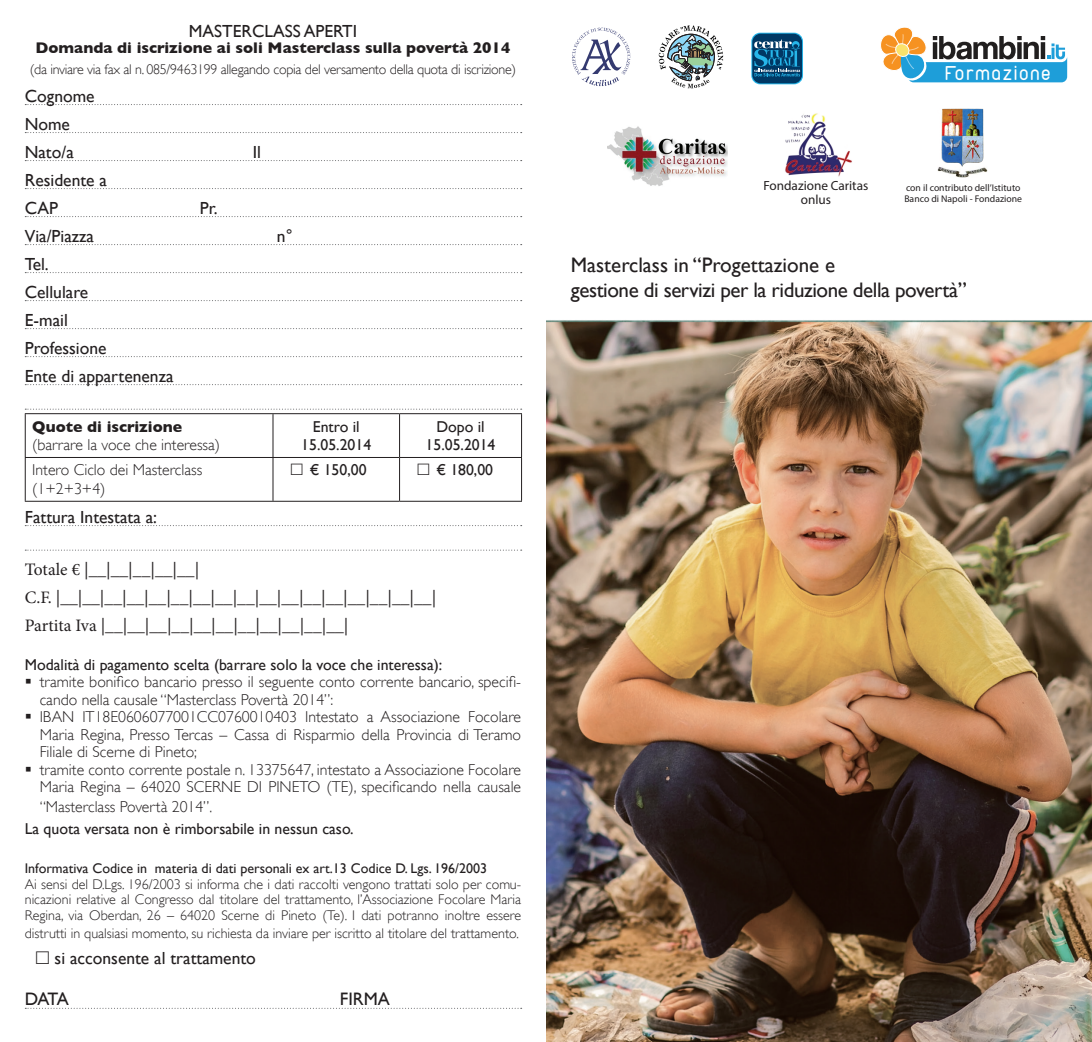
<style>
.page{position:relative;width:1092px;height:1042px;background:#fff}
.page>*{position:absolute;margin:0;border:0;box-sizing:border-box;transform-origin:0 0}
.t1{font:21.18px "Duepuntozero";letter-spacing:.1em;color:#fff}
.Testo_Base{font:21px/25.2px "Gill Sans";letter-spacing:-.02em;color:#231f20}
.Form_Modulo{font:18.03px "Gill Sans";color:#231f20}
.Form_Modulo-2{font:17.5px "Gill Sans";color:#231f20}
.t2{font:17.5px "Minion Pro";color:#231f20}
.Testo{font:17.5px "Gill Sans";color:#231f20}
.Testo_Base-2{font:300 15.75px/17.5px "Gill Sans";color:#231f20}
.Testo_Base-3{font:15.75px/18.9px "Gill Sans";color:#231f20;text-align:center}
.Testo-2{font:700 15.75px "Gill Sans";color:#231f20}
.Testo_Base-4{font:700 15.75px "Gill Sans";color:#231f20}
.Privacy{font:300 14px/15.8px "Gill Sans";color:#231f20;text-align:justify}
.Testo-3{font:300 14px "Gill Sans";letter-spacing:-.02em;color:#231f20}
.Testo_Base-5{font:14px "Gill Sans";color:#231f20}
.t3{font:13.3px/13.3px "Myriad Pro";color:#231f20;text-align:center}
.t4{font:9.62px/10.8px "Myriad Pro";color:#231f20}
</style>
<div class="page">
<svg style="left:25px;top:104px;width:496px;height:1px"></svg>
<svg style="left:25px;top:132px;width:496px;height:1px"></svg>
<svg style="left:25px;top:160px;width:496px;height:1px"></svg>
<svg style="left:25px;top:188px;width:496px;height:1px"></svg>
<svg style="left:25px;top:216px;width:496px;height:1px"></svg>
<svg style="left:25px;top:244px;width:496px;height:1px"></svg>
<svg style="left:25px;top:272px;width:496px;height:1px"></svg>
<svg style="left:25px;top:300px;width:496px;height:1px"></svg>
<svg style="left:25px;top:328px;width:496px;height:1px"></svg>
<svg style="left:25px;top:356px;width:496px;height:1px"></svg>
<svg style="left:25px;top:384px;width:496px;height:1px"></svg>
<svg style="left:25px;top:409px;width:496px;height:1px"></svg>
<svg style="left:25px;top:525px;width:496px;height:1px"></svg>
<svg style="left:25px;top:550px;width:496px;height:1px"></svg>
<svg style="left:25px;top:1008px;width:496px;height:1px"></svg>
<hr style="left:25px;top:413px;width:248px;height:1px;background:#231f20">
<hr style="left:25px;top:414px;width:1px;height:43px;background:#231f20">
<hr style="left:273px;top:413px;width:126px;height:1px;background:#231f20">
<hr style="left:272px;top:414px;width:1px;height:43px;background:#231f20">
<hr style="left:399px;top:413px;width:123px;height:1px;background:#231f20">
<hr style="left:399px;top:414px;width:1px;height:43px;background:#231f20">
<hr style="left:521px;top:414px;width:1px;height:43px;background:#231f20">
<hr style="left:25px;top:457px;width:248px;height:1px;background:#231f20">
<hr style="left:25px;top:458px;width:1px;height:43px;background:#231f20">
<hr style="left:273px;top:457px;width:126px;height:1px;background:#231f20">
<hr style="left:272px;top:458px;width:1px;height:43px;background:#231f20">
<hr style="left:399px;top:457px;width:123px;height:1px;background:#231f20">
<hr style="left:399px;top:458px;width:1px;height:43px;background:#231f20">
<hr style="left:521px;top:458px;width:1px;height:43px;background:#231f20">
<hr style="left:25px;top:501px;width:248px;height:1px;background:#231f20">
<hr style="left:273px;top:501px;width:126px;height:1px;background:#231f20">
<hr style="left:399px;top:501px;width:123px;height:1px;background:#231f20">
<img style="left:546px;top:32px;width:545px;height:1010px">
<img style="left:608px;top:126px;width:119px;height:61px">
<img style="left:776px;top:106px;width:79px;height:75px">
<img style="left:937px;top:108px;width:51px;height:69px">
<svg style="left:879px;top:27px;width:188px;height:55px"></svg>
<svg style="left:658px;top:25px;width:65px;height:63px"></svg>
<svg style="left:572px;top:27px;width:58px;height:59px"></svg>
<svg style="left:751px;top:33px;width:52px;height:51px"></svg>
<div style="left:752px;top:34px;width:50px;height:49px;background:#003864;border-radius:8px"></div>
<svg style="left:754px;top:39px;width:46px;height:37px"></svg>
<p class="Testo" style="left:189px;top:21px;width:170px">MASTERCLASS APERTI</p>
<p class="Testo-2" style="left:36px;top:38px;width:476px">Domanda di iscrizione ai soli Masterclass sulla povertà 2014</p>
<p class="Testo-3" style="left:30px;top:58px;width:488px">(da inviare via fax al n. 085/9463199 allegando copia del versamento della quota di iscrizione)</p>
<p class="Form_Modulo-2" style="left:25px;top:85px;width:71px">Cognome</p>
<p class="Form_Modulo-2" style="left:25px;top:113px;width:47px">Nome</p>
<p class="Form_Modulo-2" style="left:25px;top:141px;width:51px">Nato/a</p>
<p class="Form_Modulo-2" style="left:253px;top:141px;width:10px">Il</p>
<p class="Form_Modulo-2" style="left:25px;top:169px;width:84px">Residente a</p>
<p class="Form_Modulo-2" style="left:25px;top:197px;width:35px">CAP</p>
<p class="Form_Modulo-2" style="left:200px;top:197px;width:19px">Pr.</p>
<p class="Form_Modulo-2" style="left:25px;top:225px;width:71px">Via/Piazza</p>
<p class="Form_Modulo-2" style="left:277px;top:225px;width:17px">n°</p>
<p class="Form_Modulo-2" style="left:25px;top:253px;width:25px">Tel.</p>
<p class="Form_Modulo-2" style="left:25px;top:281px;width:65px">Cellulare</p>
<p class="Form_Modulo-2" style="left:25px;top:309px;width:45px">E-mail</p>
<p class="Form_Modulo-2" style="left:25px;top:337px;width:83px">Professione</p>
<p class="Form_Modulo-2" style="left:25px;top:365px;width:150px">Ente di appartenenza</p>
<p class="Testo_Base-4" style="left:32px;top:417px;width:151px">Quote di iscrizione</p>
<p class="Testo_Base-2" style="left:32px;top:436px;width:189px">(barrare la voce che interessa)</p>
<p class="Testo_Base-3" style="left:301px;top:417px;width:71px">Entro il<br>15.05.2014</p>
<p class="Testo_Base-3" style="left:425px;top:417px;width:71px">Dopo il<br>15.05.2014</p>
<p class="Testo_Base-2" style="left:32px;top:460px;width:171px;line-height:18.9px">Intero Ciclo dei Masterclass (1+2+3+4)</p>
<p class="Testo_Base-3" style="left:310px;top:460px;width:58px">€ 150,00</p>
<p class="Testo_Base-3" style="left:436px;top:460px;width:58px">€ 180,00</p>
<p class="Form_Modulo-2" style="left:25px;top:506px;width:134px">Fattura Intestata a:</p>
<p class="t2" style="left:25px;top:558px;width:176px">Totale € |__|__|__|__|__|</p>
<p class="t2" style="left:25px;top:586px;width:413px">C.F. |__|__|__|__|__|__|__|__|__|__|__|__|__|__|__|__|__|</p>
<p class="t2" style="left:25px;top:614px;width:325px">Partita Iva |__|__|__|__|__|__|__|__|__|__|__|</p>
<p class="Testo_Base-3" style="left:25px;top:655px;width:419px">Modalità di pagamento scelta (barrare solo la voce che interessa):</p>
<p class="Testo_Base-2" style="left:40px;top:672px;width:483px;text-indent:-15px">▪ tramite bonifico bancario presso il seguente conto corrente bancario, specifi&shy;cando nella causale “Masterclass Povertà 2014”:</p>
<p class="Testo_Base-2" style="left:40px;top:707px;width:483px;text-align:justify;text-indent:-15px">▪ IBAN IT18E0606077001CC0760010403 Intestato a Associazione Focolare Maria Regina, Presso Tercas – Cassa di Risparmio della Provincia di Teramo Filiale di Scerne di Pineto;</p>
<p class="Testo_Base-2" style="left:25px;top:760px;width:498px;text-align:right">▪ tramite conto corrente postale n. 13375647, intestato a Associazione Focolare<br>Maria Regina – 64020 SCERNE DI PINETO (TE), specificando nella causale</p>
<p class="Testo_Base-2" style="left:40px;top:797px;width:174px">“Masterclass Povertà 2014”.</p>
<p class="Testo_Base-3" style="left:25px;top:819px;width:330px">La quota versata non è rimborsabile in nessun caso.</p>
<p class="Testo_Base-5" style="left:25px;top:860px;width:464px">Informativa Codice in materia di dati personali ex art.13 Codice D. Lgs. 196/2003</p>
<p class="Privacy" style="left:25px;top:875px;width:498px">Ai sensi del D.Lgs. 196/2003 si informa che i dati raccolti vengono trattati solo per comu&shy;nicazioni relative al Congresso dal titolare del trattamento, l’Associazione Focolare Maria Regina, via Oberdan, 26 – 64020 Scerne di Pineto (Te). I dati potranno inoltre essere</p>
<p class="Privacy" style="left:25px;top:924px;width:495px">distrutti in qualsiasi momento, su richiesta da inviare per iscritto al titolare del trattamento.</p>
<p class="Form_Modulo-2" style="left:55px;top:947px;width:203px">si acconsente al trattamento</p>
<p class="Form_Modulo" style="left:25px;top:988px;width:45px">DATA</p>
<p class="Form_Modulo" style="left:340px;top:988px;width:51px">FIRMA</p>
<p class="t1" style="left:945px;top:61px;width:107px">Formazione</p>
<p class="t3" style="left:763px;top:179px;width:106px">Fondazione Caritas onlus</p>
<p class="t4" style="left:904px;top:183px;width:119px">con il contributo dell’Istituto<br>Banco di Napoli - Fondazione</p>
<p class="Testo_Base" style="left:570px;top:252px;width:397px">Masterclass in “Progettazione e<br>gestione di servizi per la riduzione della povertà”</p>
</div>
